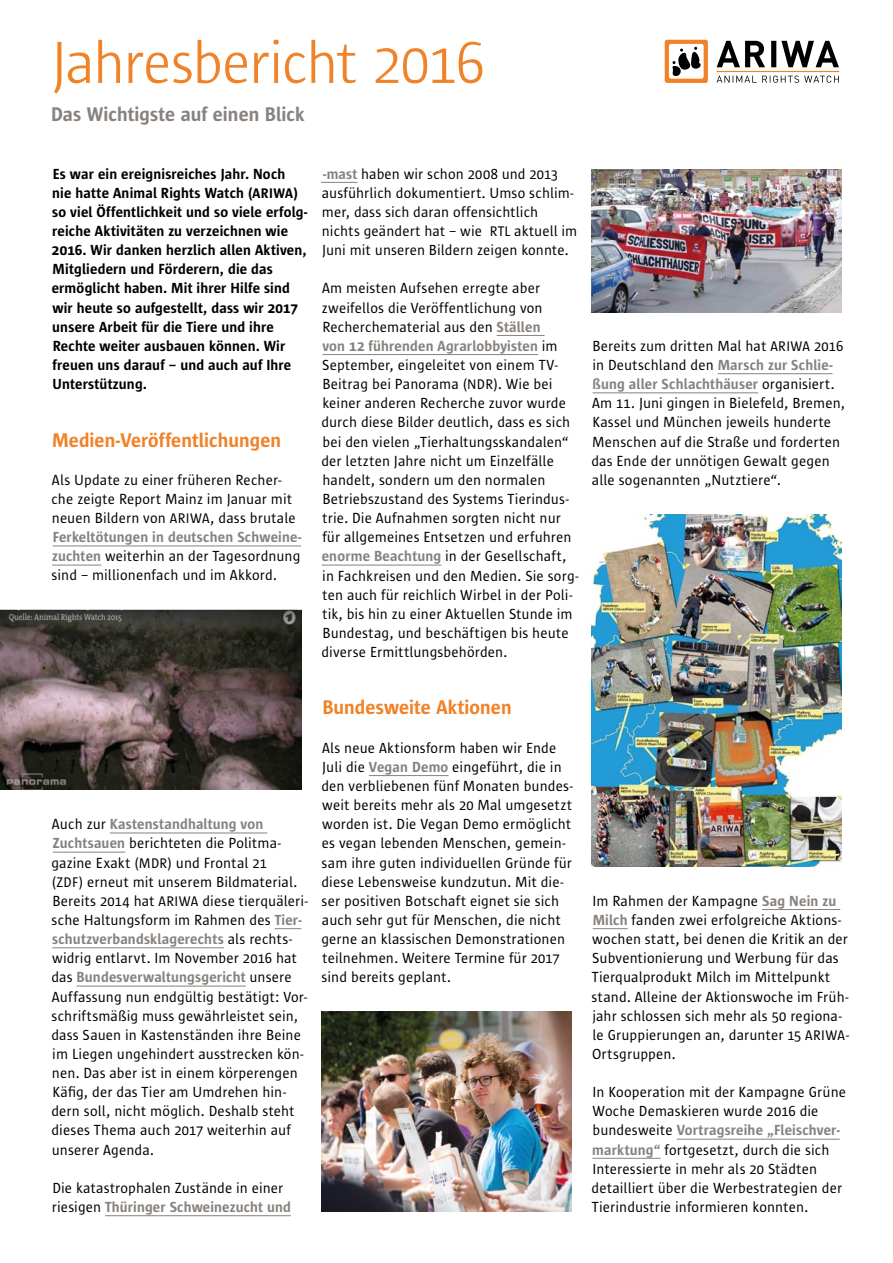
<style>
.page{position:relative;width:893px;height:1263px;background:#fff}
.page>*{position:absolute;margin:0;border:0;box-sizing:border-box;transform-origin:0 0}
.t1{font:300 60.75px "Sun Hf 3";letter-spacing:-.035em;color:#f08228}
.t2{font:700 20.25px "Sun Hf 7";letter-spacing:.005em;color:#f08228}
.t3{font:700 20.25px "Sun Hf 7";letter-spacing:.005em;color:#87827e}
.t4{font:15px/19.2px "Sun Hf 5";letter-spacing:.01em;color:#000}
.t5{font:700 15px/19.2px "Sun Hf 7";letter-spacing:.015em;color:#000}
.t6{font:700 15px "Sun Hf 7";letter-spacing:.015em;color:#87827e}
.s1{font-size:14.25px}
.s2{font-family:"Sun Hf 7";font-weight:700;color:#87827e}
.s3{font-family:"Sun Hf 5";font-weight:400;color:#000}
</style>
<div class="page">
<hr style="left:53px;top:546px;width:248px;height:1px;background:#87827e">
<hr style="left:52px;top:565px;width:49px;height:1px;background:#87827e">
<hr style="left:110px;top:833px;width:157px;height:1px;background:#87827e">
<hr style="left:53px;top:852px;width:72px;height:1px;background:#87827e">
<svg style="left:275px;top:928px;width:26px;height:1px"></svg>
<hr style="left:52px;top:947px;width:172px;height:1px;background:#87827e">
<hr style="left:77px;top:986px;width:169px;height:1px;background:#87827e">
<hr style="left:105px;top:1215px;width:186px;height:1px;background:#87827e">
<hr style="left:321px;top:182px;width:36px;height:1px;background:#87827e">
<hr style="left:497px;top:335px;width:48px;height:1px;background:#87827e">
<hr style="left:322px;top:354px;width:216px;height:1px;background:#87827e">
<hr style="left:322px;top:565px;width:119px;height:1px;background:#87827e">
<hr style="left:369px;top:775px;width:80px;height:1px;background:#87827e">
<hr style="left:718px;top:373px;width:114px;height:1px;background:#87827e">
<hr style="left:593px;top:392px;width:165px;height:1px;background:#87827e">
<hr style="left:762px;top:909px;width:78px;height:1px;background:#87827e">
<hr style="left:593px;top:928px;width:35px;height:1px;background:#87827e">
<hr style="left:677px;top:1139px;width:163px;height:1px;background:#87827e">
<hr style="left:592px;top:1158px;width:69px;height:1px;background:#87827e">
<div style="left:665px;top:40px;width:43px;height:43px;background:#f08228;border-radius:2px"></div>
<div style="left:669px;top:44px;width:35px;height:35px;background:#fff;border-radius:2px"></div>
<svg style="left:672px;top:47px;width:29px;height:29px"></svg>
<svg style="left:717px;top:41px;width:122px;height:26px"></svg>
<svg style="left:717px;top:76px;width:122px;height:7px"></svg>
<hr style="left:716px;top:71px;width:123px;height:1px;background:#f08228">
<img style="left:0;top:609px;width:302px;height:181px">
<img style="left:321px;top:1011px;width:251px;height:201px">
<img style="left:591px;top:169px;width:251px;height:144px">
<img style="left:591px;top:515px;width:251px;height:352px">
<h1 class="t1" style="left:51px;top:31px;width:436px">Jahresbericht 2016</h1>
<h2 class="t3" style="left:51px;top:104px;width:255px">Das Wichtigste auf einen Blick</h2>
<p class="t5" style="left:52px;top:164px;width:257px">Es war ein ereignisreiches Jahr. Noch nie hatte Animal Rights Watch (<span class="s1">ARIWA</span>) so viel Öffentlichkeit und so viele erfolg&shy;reiche Aktivitäten zu verzeichnen wie 2016. Wir danken herzlich allen Aktiven, Mitgliedern und Förderern, die das ermöglicht haben. Mit ihrer Hilfe sind wir heute so aufgestellt, dass wir 2017 unsere Arbeit für die Tiere und ihre Rechte weiter ausbauen können. Wir freuen uns darauf – und auch auf Ihre Unterstützung.</p>
<h2 class="t2" style="left:52px;top:429px;width:231px">Medien-Veröffentlichungen</h2>
<p class="t4" style="left:51px;top:470px;width:246px">Als Update zu einer früheren Recher&shy;che zeigte Report Mainz im Januar mit neuen Bildern von <span class="s1">ARIWA</span>, dass brutale</p>
<p class="t6" style="left:53px;top:529px;width:250px">Ferkeltötungen in deutschen Schweine-</p>
<p class="t4" style="left:52px;top:547px;width:250px"><span class="s2">zuchten</span> weiterhin an der Tagesordnung sind – millionenfach und im Akkord.</p>
<p class="t4" style="left:322px;top:164px;width:257px"><span class="s2">-mast</span> haben wir schon 2008 und 2013 ausführlich dokumentiert. Umso schlim&shy;mer, dass sich daran offensichtlich nichts geändert hat – wie <span class="s1">RTL</span> aktuell im Juni mit unseren Bildern zeigen konnte.</p>
<p class="t4" style="left:322px;top:279px;width:222px">Am meisten Aufsehen erregte aber zweifellos die Veröffentlichung von<br>Recherchematerial aus den <span class="s2">Ställen</span></p>
<p class="t6" style="left:322px;top:338px;width:237px">von 12 führenden Agrarlobbyisten <span class="s3">im</span></p>
<p class="t4" style="left:321px;top:356px;width:259px">September, eingeleitet von einem TV-Beitrag bei Panorama (<span class="s1">NDR</span>). Wie bei keiner anderen Recherche zuvor wurde durch diese Bilder deutlich, dass es sich bei den vielen „Tierhaltungsskandalen“ der letzten Jahre nicht um Einzelfälle handelt, sondern um den normalen Betriebszustand des Systems Tierindus&shy;trie. Die Aufnahmen sorgten nicht nur für allgemeines Entsetzen und erfuhren <span class="s2">enorme Beachtung</span> in der Gesellschaft, in Fachkreisen und den Medien. Sie sorg&shy;ten auch für reichlich Wirbel in der Poli&shy;tik, bis hin zu einer Aktuellen Stunde im Bundestag, und beschäftigen bis heute diverse Ermittlungsbehörden.</p>
<p class="t4" style="left:592px;top:336px;width:253px">Bereits zum dritten Mal hat <span class="s1">ARIWA</span> 2016 in Deutschland den <span class="s2">Marsch zur Schlie-</span></p>
<p class="t6" style="left:593px;top:376px;width:243px">ßung aller Schlachthäuser <span class="s3">organisiert.</span></p>
<p class="t4" style="left:591px;top:394px;width:255px">Am 11. Juni gingen in Bielefeld, Bremen, Kassel und München jeweils hunderte Menschen auf die Straße und forderten das Ende der unnötigen Gewalt gegen alle sogenannten „Nutztiere“.</p>
<p class="t6" style="left:52px;top:816px;width:213px"><span class="s3">Auch zur</span> Kastenstandhaltung von</p>
<p class="t4" style="left:51px;top:834px;width:258px"><span class="s2">Zuchtsauen</span> berichteten die Politma&shy;gazine Exakt (<span class="s1">MDR</span>) und Frontal 21<br>(<span class="s1">ZDF</span>) erneut mit unserem Bildmaterial.<br>Bereits 2014 hat <span class="s1">ARIWA</span> diese tierquäleri&shy;sche Haltungsform im Rahmen des <span class="s2">Tier-</span></p>
<p class="t6" style="left:52px;top:931px;width:241px">schutzverbandsklagerechts <span class="s3">als rechts-</span></p>
<p class="t4" style="left:52px;top:949px;width:246px">widrig entlarvt. Im November 2016 hat</p>
<p class="t6" style="left:51px;top:969px;width:242px"><span class="s3">das</span> Bundesverwaltungsgericht <span class="s3">unsere</span></p>
<p class="t4" style="left:51px;top:987px;width:257px">Auffassung nun endgültig bestätigt: Vor&shy;schriftsmäßig muss gewährleistet sein, dass Sauen in Kastenständen ihre Beine im Liegen ungehindert ausstrecken kön&shy;nen. Das aber ist in einem körperengen Käfig, der das Tier am Umdrehen hin&shy;dern soll, nicht möglich. Deshalb steht dieses Thema auch 2017 weiterhin auf unserer Agenda.</p>
<p class="t4" style="left:52px;top:1178px;width:232px">Die katastrophalen Zustände in einer</p>
<p class="t6" style="left:52px;top:1199px;width:241px"><span class="s3">riesigen</span> Thüringer Schweinezucht und</p>
<h2 class="t2" style="left:322px;top:697px;width:191px">Bundesweite Aktionen</h2>
<p class="t4" style="left:321px;top:738px;width:253px">Als neue Aktionsform haben wir Ende Juli die <span class="s2">Vegan Demo</span> eingeführt, die in den verbliebenen fünf Monaten bundes&shy;weit bereits mehr als 20 Mal umgesetzt worden ist. Die Vegan Demo ermöglicht es vegan lebenden Menschen, gemein&shy;sam ihre guten individuellen Gründe für diese Lebensweise kundzutun. Mit die&shy;ser positiven Botschaft eignet sie sich auch sehr gut für Menschen, die nicht gerne an klassischen Demonstrationen teilnehmen. Weitere Termine für 2017 sind bereits geplant.</p>
<p class="t4" style="left:592px;top:891px;width:259px">Im Rahmen der Kampagne <span class="s2">Sag Nein zu Milch</span> fanden zwei erfolgreiche Aktions&shy;wochen statt, bei denen die Kritik an der Subventionierung und Werbung für das Tierqualprodukt Milch im Mittelpunkt stand. Alleine der Aktionswoche im Früh&shy;jahr schlossen sich mehr als 50 regiona&shy;le Gruppierungen an, darunter 15 <span class="s1">ARIWA</span>-Ortsgruppen.</p>
<p class="t4" style="left:592px;top:1083px;width:255px">In Kooperation mit der Kampagne Grüne<br>Woche Demaskieren wurde 2016 die</p>
<p class="t6" style="left:592px;top:1122px;width:249px"><span class="s3">bundesweite</span> Vortragsreihe „Fleischver-</p>
<p class="t4" style="left:591px;top:1140px;width:252px"><span class="s2">marktung“</span> fortgesetzt, durch die sich Interessierte in mehr als 20 Städten detailliert über die Werbestrategien der Tierindustrie informieren konnten.</p>
</div>
